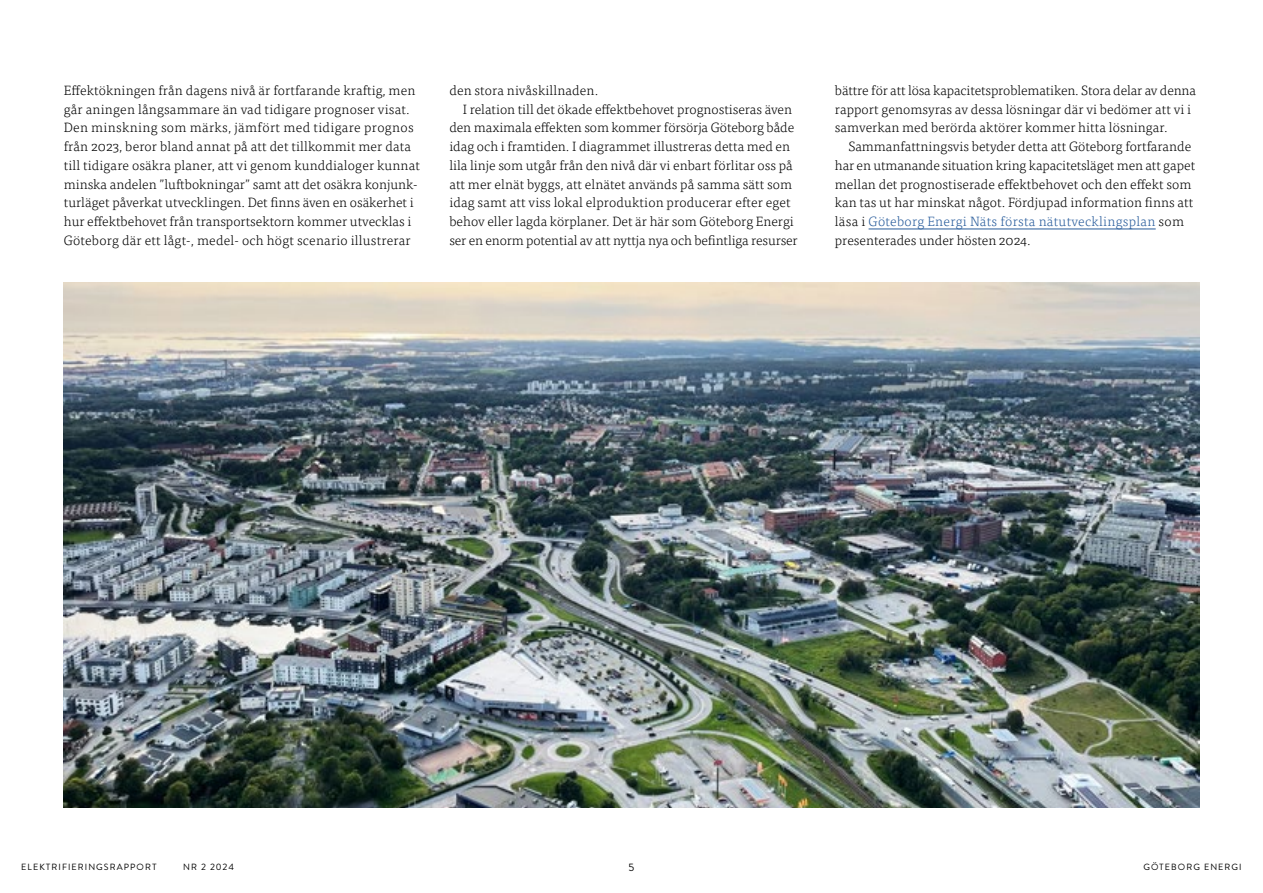
<style>
.page{position:relative;width:1263px;height:893px;background:#fff}
.page>*{position:absolute;margin:0;border:0;box-sizing:border-box;transform-origin:0 0}
.Brödtext_2024{font:300 13.5px/18.8px "Tisa OT";color:#000}
.t1{font:10.5px "GE Brandon Text";color:#000}
.t2{font:9px "GE Brandon Text";letter-spacing:.12em;color:#000}
.s1{color:#275b9b}
</style>
<div class="page">
<img style="left:64px;top:282px;width:1135px;height:526px">
<hr style="left:868px;top:229px;width:288px;height:1px;background:#275b9b">
<p class="Brödtext_2024" style="left:64px;top:81px;width:358px">Effektökningen från dagens nivå är fortfarande kraftig, men går aningen långsammare än vad tidigare prognoser visat.<br>Den minskning som märks, jämfört med tidigare prognos från 2023, beror bland annat på att det tillkommit mer data till tidigare osäkra planer, att vi genom kunddialoger kunnat minska andelen ”luftbokningar” samt att det osäkra konjunk&shy;turläget påverkat utvecklingen. Det finns även en osäkerhet i hur effektbehovet från transportsektorn kommer utvecklas i Göteborg där ett lågt-, medel- och högt scenario illustrerar</p>
<p class="Brödtext_2024" style="left:449px;top:81px;width:150px">den stora nivåskillnaden.</p>
<p class="Brödtext_2024" style="left:449px;top:100px;width:350px;text-align:center">I relation till det ökade effektbehovet prognostiseras även den maximala effekten som kommer försörja Göteborg både idag och i framtiden. I diagrammet illustreras detta med en lila linje som utgår från den nivå där vi enbart förlitar oss på att mer elnät byggs, att elnätet används på samma sätt som idag samt att viss lokal elproduktion producerar efter eget behov eller lagda körplaner. Det är här som Göteborg Energi ser en enorm potential av att nyttja nya och befintliga resurser</p>
<p class="Brödtext_2024" style="left:835px;top:81px;width:363px">bättre för att lösa kapacitetsproblematiken. Stora delar av denna rapport genomsyras av dessa lösningar där vi bedömer att vi i samverkan med berörda aktörer kommer hitta lösningar.</p>
<p class="Brödtext_2024" style="left:835px;top:137px;width:362px;text-indent:14px">Sammanfattningsvis betyder detta att Göteborg fortfarande har en utmanande situation kring kapacitetsläget men att gapet mellan det prognostiserade effektbehovet och den effekt som kan tas ut har minskat något. Fördjupad information finns att läsa i <span class="s1">Göteborg Energi Näts första nätutvecklingsplan</span> som presenterades under hösten 2024.</p>
<p class="t2" style="left:21px;top:860px;width:137px">ELEKTRIFIERINGSRAPPORT</p>
<p class="t2" style="left:183px;top:860px;width:52px">NR 2 2024</p>
<p class="t1" style="left:628px;top:860px;width:7px">5</p>
<p class="t2" style="left:1143px;top:860px;width:100px">GÖTEBORG ENERGI</p>
</div>
